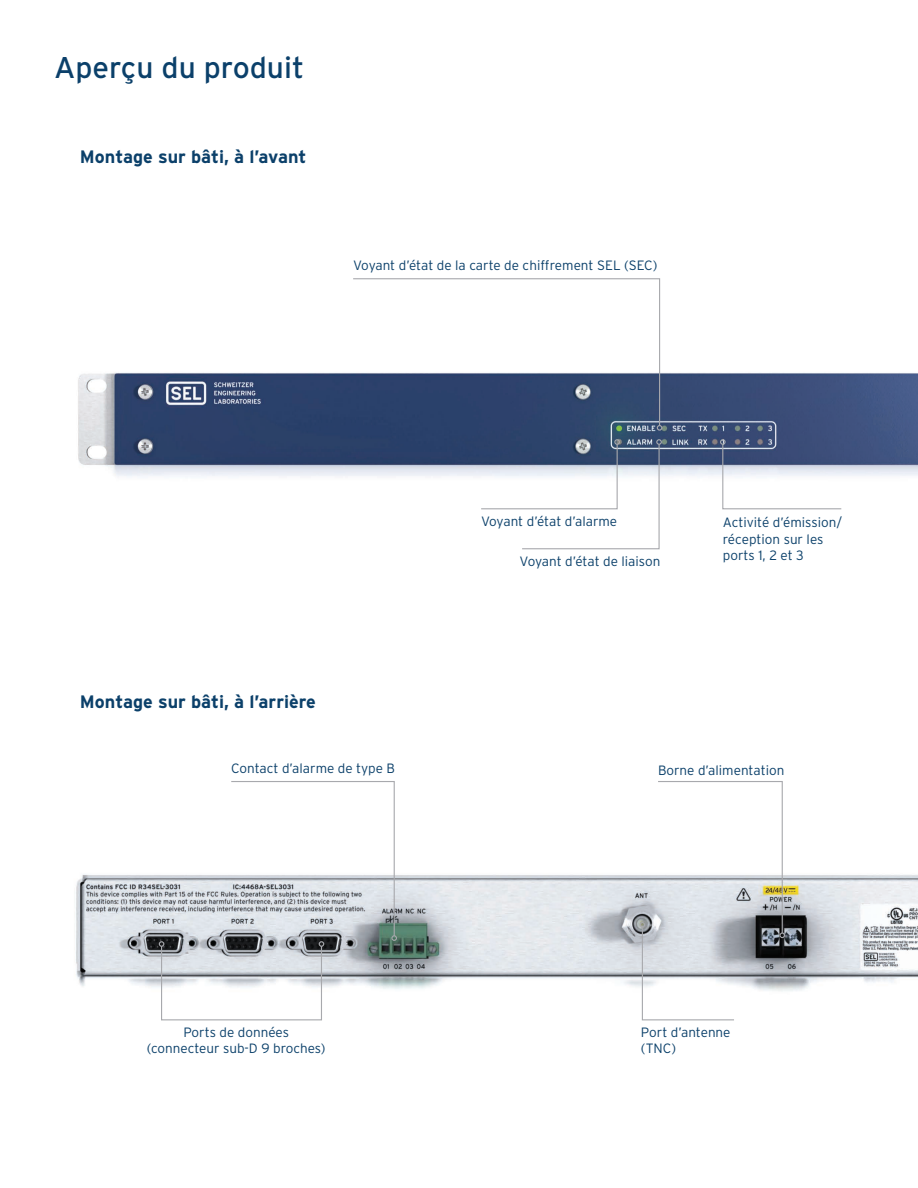
<style>
.page{position:relative;width:918px;height:1188px;background:#fff}
.page>*{position:absolute;margin:0;border:0;box-sizing:border-box;transform-origin:0 0}
.t1{font:30px "Interstate Poly";color:#0b406a}
.t2{font:700 18px "Interstate Poly";color:#0b406a}
.t3{font:300 13.5px/16.2px "Interstate Poly";color:#0b406a}
</style>
<div class="page">
<img style="left:76px;top:874px;width:842px;height:147px">
<div style="left:161px;top:946px;width:161px;height:74px;border:1px solid #a8a9ad"></div>
<svg style="left:159px;top:941px;width:5px;height:6px"></svg>
<svg style="left:230px;top:781px;width:167px;height:166px"></svg>
<svg style="left:640px;top:781px;width:145px;height:240px"></svg>
<img style="left:78px;top:372px;width:840px;height:105px">
<svg style="left:720px;top:439px;width:122px;height:71px"></svg>
<svg style="left:480px;top:439px;width:182px;height:111px"></svg>
<svg style="left:352px;top:278px;width:309px;height:149px"></svg>
<svg style="left:657px;top:425px;width:5px;height:6px"></svg>
<h1 class="t1" style="left:54px;top:46px;width:252px">Aperçu du produit</h1>
<h2 class="t2" style="left:80px;top:144px;width:228px">Montage sur bâti, à l’avant</h2>
<p class="t3" style="left:353px;top:257px;width:306px">Voyant d’état de la carte de chiffrement SEL (SEC)</p>
<h2 class="t2" style="left:80px;top:688px;width:237px">Montage sur bâti, à l’arrière</h2>
<p class="t3" style="left:481px;top:512px;width:138px">Voyant d’état d’alarme</p>
<p class="t3" style="left:520px;top:552px;width:142px">Voyant d’état de liaison</p>
<p class="t3" style="left:723px;top:514px;width:121px">Activité d’émission/ réception sur les ports 1, 2 et 3</p>
<p class="t3" style="left:231px;top:759px;width:165px">Contact d’alarme de type B</p>
<p class="t3" style="left:147px;top:1023px;width:180px;text-align:center">Ports de données (connecteur sub-D 9 broches)</p>
<p class="t3" style="left:658px;top:761px;width:128px">Borne d’alimentation</p>
<p class="t3" style="left:641px;top:1023px;width:91px">Port d’antenne (TNC)</p>
</div>
